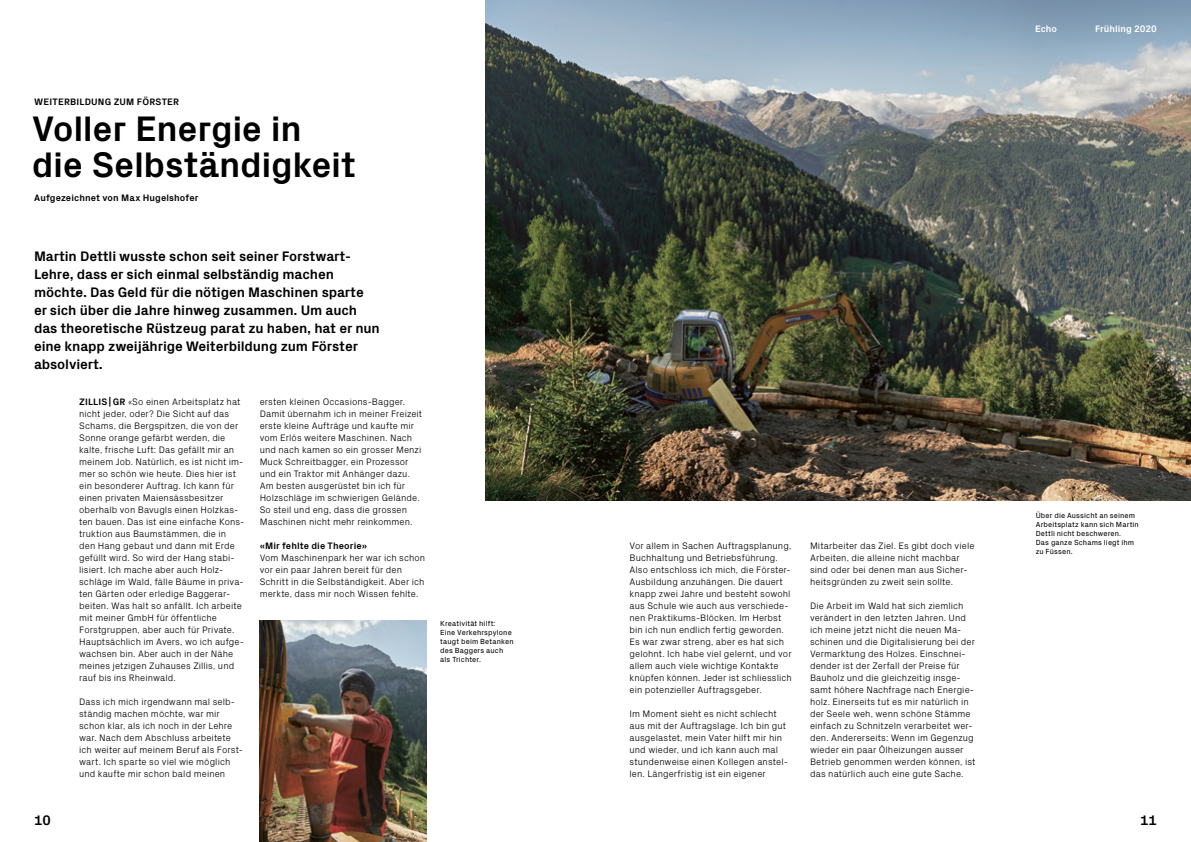
<style>
.page{position:relative;width:1191px;height:842px;background:#fff}
.page>*{position:absolute;margin:0;border:0;box-sizing:border-box;transform-origin:0 0}
.t1{font:700 36px/36px "Px Grotesk";letter-spacing:-.01em;color:#000}
.t2{font:700 14px/18px "Px Grotesk";letter-spacing:-.01em;color:#000}
.t3{font:300 9.5px/12px "Px Grotesk";letter-spacing:.01em;color:#000}
.t4{font:700 9.5px "Px Grotesk";letter-spacing:.01em;color:#000}
.t5{font:700 9.5px "Px Grotesk";color:#fff}
.t6{font:7.5px/9px "Px Grotesk";letter-spacing:.02em;color:#000}
.s1{font-weight:700}
</style>
<div class="page">
<img style="left:260px;top:621px;width:166px;height:221px">
<img style="left:485px;top:0;width:706px;height:501px">
<p class="t4" style="left:34px;top:95px;width:146px">WEITERBILDUNG ZUM FÖRSTER</p>
<h1 class="t1" style="left:32px;top:109px;width:326px">Voller Energie in die Selbständigkeit</h1>
<p class="t4" style="left:34px;top:191px;width:166px">Aufgezeichnet von Max Hugelshofer</p>
<p class="t2" style="left:34px;top:246px;width:347px">Martin Dettli wusste schon seit seiner Forstwart-Lehre, dass er sich einmal selbständig machen möchte. Das Geld für die nötigen Maschinen sparte er sich über die Jahre hinweg zusammen. Um auch das theoretische Rüstzeug parat zu haben, hat er nun eine knapp zweijährige Weiterbildung zum Förster absolviert.</p>
<p class="t3" style="left:79px;top:395px;width:167px"><span class="s1">ZILLIS | GR</span> «So einen Arbeitsplatz hat nicht jeder, oder? Die Sicht auf das Schams, die Bergspitzen, die von der Sonne orange gefärbt werden, die kalte, frische Luft: Das gefällt mir an meinem Job. Natürlich, es ist nicht im&shy;mer so schön wie heute. Dies hier ist ein besonderer Auftrag. Ich kann für einen privaten Maiensässbesitzer oberhalb von Bavugls einen Holzkas&shy;ten bauen. Das ist eine einfache Kons&shy;truktion aus Baumstämmen, die in den Hang gebaut und dann mit Erde gefüllt wird. So wird der Hang stabi&shy;lisiert. Ich mache aber auch Holz&shy;schläge im Wald, fälle Bäume in priva&shy;ten Gärten oder erledige Baggerar&shy;beiten. Was halt so anfällt. Ich arbeite mit meiner GmbH für öffentliche Forstgruppen, aber auch für Private.<br>Hauptsächlich im Avers, wo ich aufge&shy;wachsen bin. Aber auch in der Nähe meines jetzigen Zuhauses Zillis, und rauf bis ins Rheinwald.</p>
<p class="t3" style="left:79px;top:695px;width:165px">Dass ich mich irgendwann mal selb&shy;ständig machen möchte, war mir schon klar, als ich noch in der Lehre war. Nach dem Abschluss arbeitete ich weiter auf meinem Beruf als Forst&shy;wart. Ich sparte so viel wie möglich und kaufte mir schon bald meinen</p>
<p class="t3" style="left:260px;top:395px;width:164px">ersten kleinen Occasions-Bagger.<br>Damit übernahm ich in meiner Freizeit erste kleine Aufträge und kaufte mir vom Erlös weitere Maschinen. Nach und nach kamen so ein grosser Menzi Muck Schreitbagger, ein Prozessor und ein Traktor mit Anhänger dazu.<br>Am besten ausgerüstet bin ich für Holzschläge im schwierigen Gelände.<br>So steil und eng, dass die grossen Maschinen nicht mehr reinkommen.</p>
<p class="t4" style="left:260px;top:539px;width:109px">«Mir fehlte die Theorie»</p>
<p class="t3" style="left:260px;top:551px;width:167px">Vom Maschinenpark her war ich schon vor ein paar Jahren bereit für den Schritt in die Selbständigkeit. Aber ich merkte, dass mir noch Wissen fehlte.</p>
<p class="t6" style="left:440px;top:618px;width:75px">Kreativität hilft:<br>Eine Verkehrspylone taugt beim Betanken des Baggers auch als Trichter.</p>
<p class="t5" style="left:1035px;top:21px;width:23px">Echo</p>
<p class="t5" style="left:1095px;top:21px;width:63px">Frühling 2020</p>
<p class="t3" style="left:629px;top:539px;width:164px">Vor allem in Sachen Auftragsplanung, Buchhaltung und Betriebsführung.<br>Also entschloss ich mich, die Förster-Ausbildung anzuhängen. Die dauert knapp zwei Jahre und besteht sowohl aus Schule wie auch aus verschiede&shy;nen Praktikums-Blöcken. Im Herbst bin ich nun endlich fertig geworden.<br>Es war zwar streng, aber es hat sich gelohnt. Ich habe viel gelernt, und vor allem auch viele wichtige Kontakte knüpfen können. Jeder ist schliesslich ein potenzieller Auftragsgeber.</p>
<p class="t3" style="left:629px;top:707px;width:160px">Im Moment sieht es nicht schlecht aus mit der Auftragslage. Ich bin gut ausgelastet, mein Vater hilft mir hin und wieder, und ich kann auch mal stundenweise einen Kollegen anstel&shy;len. Längerfristig ist ein eigener</p>
<p class="t3" style="left:810px;top:539px;width:166px">Mitarbeiter das Ziel. Es gibt doch viele Arbeiten, die alleine nicht machbar sind oder bei denen man aus Sicher&shy;heitsgründen zu zweit sein sollte.</p>
<p class="t3" style="left:810px;top:599px;width:167px">Die Arbeit im Wald hat sich ziemlich verändert in den letzten Jahren. Und ich meine jetzt nicht die neuen Ma&shy;schinen und die Digitalisierung bei der Vermarktung des Holzes. Einschnei&shy;dender ist der Zerfall der Preise für Bauholz und die gleichzeitig insge&shy;samt höhere Nachfrage nach Energie&shy;holz. Einerseits tut es mir natürlich in der Seele weh, wenn schöne Stämme einfach zu Schnitzeln verarbeitet wer&shy;den. Andererseits: Wenn im Gegenzug wieder ein paar Ölheizungen ausser Betrieb genommen werden können, ist das natürlich auch eine gute Sache.</p>
<p class="t6" style="left:1035px;top:510px;width:105px">Über die Aussicht an seinem<br>Arbeitsplatz kann sich Martin<br>Dettli nicht beschweren.<br>Das ganze Schams liegt ihm zu Füssen.</p>
<h2 class="t2" style="left:34px;top:810px;width:18px">10</h2>
<h2 class="t2" style="left:1140px;top:810px;width:18px">11</h2>
</div>
